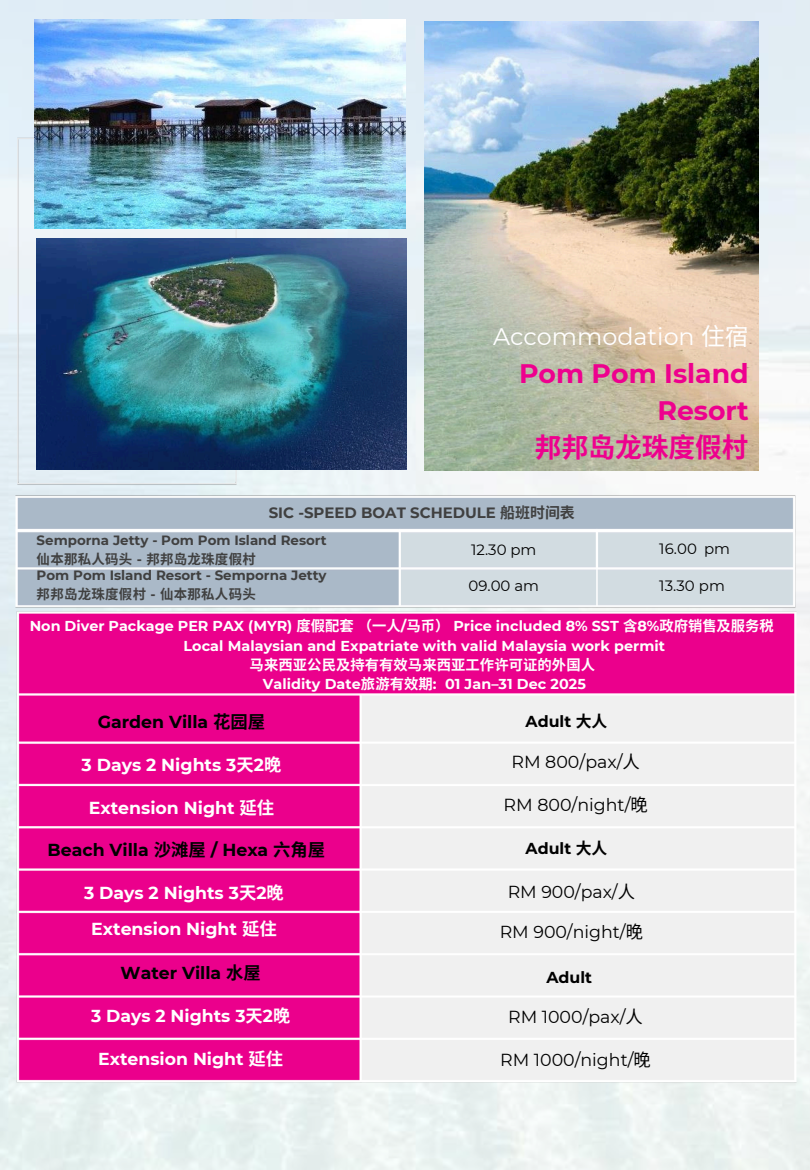
<style>
.page{position:relative;width:810px;height:1170px;background:#fff}
.page>*{position:absolute;margin:0;border:0;box-sizing:border-box;transform-origin:0 0}
.t1{font:700 26.7px/37.2px "Montserrat";color:#ee008e;text-align:right}
.t2{font:23.85px "Montserrat";color:#fff}
.t3{font:17.4px "Montserrat";color:#000}
.t4{font:700 17.4px/36px "Montserrat";color:#fff;text-align:center}
.t5{font:700 17.4px "Montserrat";color:#000}
.t6{font:700 17.25px "Montserrat";color:#fff}
.t7{font:700 17.25px "Montserrat";color:#000}
.t8{font:700 15.9px "Montserrat";color:#000}
.t9{font:15px "Montserrat";color:#000}
.t10{font:700 15px "Montserrat";color:#404040}
.t11{font:700 14.4px/19.2px "Montserrat";letter-spacing:.005em;color:#fff;text-align:center}
.t12{font:700 13.5px "Montserrat";color:#404040}
.t13{font:700 13.5px "Noto Sans CJ Ksc";letter-spacing:.02em;color:#404040}
.s1{font-family:"Noto Sans CJ Ksc"}
.s2{font-family:"Montserrat"}
</style>
<div class="page">
<img style="left:0;top:0;width:810px;height:1170px">
<img style="left:9px;top:131px;width:795px;height:958px">
<img style="left:34px;top:19px;width:372px;height:210px">
<img style="left:37px;top:238px;width:370px;height:232px">
<img style="left:424px;top:21px;width:334px;height:449px">
<p class="t2" style="left:493px;top:322px;width:257px">Accommodation <span class="s1">住宿</span></p>
<p class="t1" style="left:519px;top:354px;width:231px">Pom Pom Island<br>Resort<br><span class="s1">邦邦岛龙珠度假村</span></p>
<p class="t10" style="left:269px;top:504px;width:308px">SIC -SPEED BOAT SCHEDULE <span class="s1">船班时间表</span></p>
<h6 class="t12" style="left:37px;top:532px;width:291px">Semporna Jetty - Pom Pom Island Resort</h6>
<h5 class="t13" style="left:37px;top:548px;width:221px">仙本那私人码头 <span class="s2">-</span> 邦邦岛龙珠度假村</h5>
<h5 class="t9" style="left:471px;top:540px;width:67px">12.30 pm</h5>
<h5 class="t9" style="left:469px;top:576px;width:72px">09.00 am</h5>
<h3 class="t12" style="left:37px;top:567px;width:291px">Pom Pom Island Resort - Semporna Jetty</h3>
<h2 class="t13" style="left:37px;top:584px;width:221px">邦邦岛龙珠度假村 <span class="s2">-</span> 仙本那私人码头</h2>
<h2 class="t9" style="left:659px;top:540px;width:72px">16.00 pm</h2>
<h2 class="t9" style="left:659px;top:577px;width:67px">13.30 pm</h2>
<p class="t11" style="left:30px;top:617px;width:746px">Non Diver Package PER PAX (MYR) <span class="s1">度假配套（一人</span>/<span class="s1">马币）</span> Price included 8% SST <span class="s1">含</span>8%<span class="s1">政府销售及服务税</span></p>
<p class="t11" style="left:184px;top:636px;width:483px">Local Malaysian and Expatriate with valid Malaysia work permit<span class="s1">马来西亚公民及持有有效马来西亚工作许可证的外国人<br></span>Validity Date<span class="s1">旅游有效期</span>: 01 Jan–31 Dec 2025</p>
<h1 class="t5" style="left:98px;top:711px;width:169px">Garden Villa <span class="s1">花园屋</span></h1>
<h1 class="t4" style="left:82px;top:747px;width:201px">3 Days 2 Nights 3<span class="s1">天</span>2<span class="s1">晚</span></h1>
<h1 class="t4" style="left:89px;top:789px;width:187px">Extension Night <span class="s1">延住</span></h1>
<h1 class="t5" style="left:48px;top:840px;width:279px">Beach Villa <span class="s1">沙滩屋</span> / Hexa <span class="s1">六角屋</span></h1>
<h1 class="t4" style="left:84px;top:875px;width:201px">3 Days 2 Nights 3<span class="s1">天</span>2<span class="s1">晚<br></span>Extension Night <span class="s1">延住</span></h1>
<p class="t8" style="left:526px;top:712px;width:82px">Adult <span class="s1">大人</span></p>
<p class="t3" style="left:512px;top:751px;width:129px">RM 800/pax/<span class="s1">人</span></p>
<p class="t3" style="left:504px;top:794px;width:146px">RM 800/night/<span class="s1">晚</span></p>
<h4 class="t8" style="left:526px;top:838px;width:82px">Adult <span class="s1">大人</span></h4>
<p class="t3" style="left:508px;top:881px;width:127px">RM 900/pax/<span class="s1">人</span></p>
<p class="t3" style="left:500px;top:921px;width:145px">RM 900/night/<span class="s1">晚</span></p>
<p class="t7" style="left:121px;top:963px;width:142px">Water Villa <span class="s1">水屋</span></p>
<p class="t6" style="left:91px;top:1005px;width:201px">3 Days 2 Nights 3<span class="s1">天</span>2<span class="s1">晚</span></p>
<p class="t6" style="left:98px;top:1048px;width:186px">Extension Night <span class="s1">延住</span></p>
<h6 class="t8" style="left:546px;top:968px;width:47px">Adult</h6>
<p class="t3" style="left:508px;top:1006px;width:135px">RM 1000/pax/<span class="s1">人</span></p>
<p class="t3" style="left:500px;top:1049px;width:152px">RM 1000/night/<span class="s1">晚</span></p>
</div>
